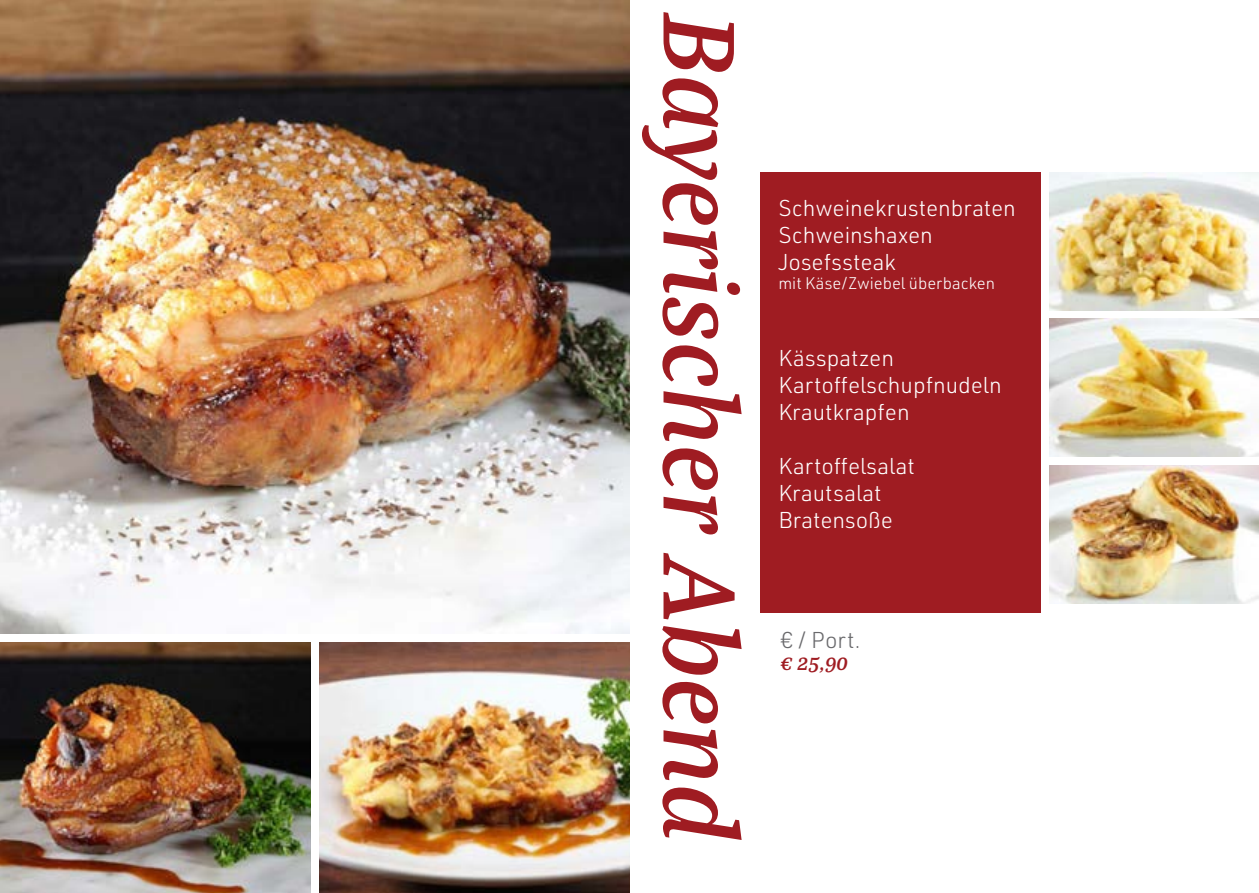
<style>
.page{position:relative;width:1259px;height:893px;background:#fff}
.page>*{position:absolute;margin:0;border:0;box-sizing:border-box;transform-origin:0 0}
.t1{font:italic 600 109.95px "Bagatela";color:#9f1c22}
.t2{font:300 22.5px/27px "URWDIN";color:#fff}
.t3{font:300 22.5px "URWDIN";color:#69696c}
.t4{font:italic 600 22.5px "Bagatela";color:#9f1c22}
.t5{font:300 16.5px "URWDIN";color:#fff}
</style>
<div class="page">
<img style="left:319px;top:642px;width:310px;height:251px">
<img style="left:0;top:642px;width:310px;height:251px">
<img style="left:0;top:0;width:629px;height:634px">
<div style="left:760px;top:172px;width:280px;height:440px;background:#9f1c22"></div>
<img style="left:1049px;top:465px;width:210px;height:138px">
<img style="left:1049px;top:172px;width:210px;height:138px">
<img style="left:1049px;top:319px;width:210px;height:138px">
<h1 class="t1" style="left:773px;top:13px;width:830px;rotate:90deg">Bayerischer Abend</h1>
<p class="t2" style="left:778px;top:194px;width:239px">Schweinekrustenbraten<br>Schweinshaxen<br>Josefssteak</p>
<p class="t5" style="left:778px;top:273px;width:218px">mit Käse/Zwiebel überbacken</p>
<p class="t2" style="left:778px;top:344px;width:225px">Kässpatzen<br>Kartoffelschupfnudeln<br>Krautkrapfen</p>
<p class="t2" style="left:778px;top:452px;width:138px">Kartoffelsalat<br>Krautsalat<br>Bratensoße</p>
<p class="t3" style="left:781px;top:625px;width:81px">€ / Port.</p>
<p class="t4" style="left:781px;top:648px;width:68px">€ 25,90</p>
</div>
